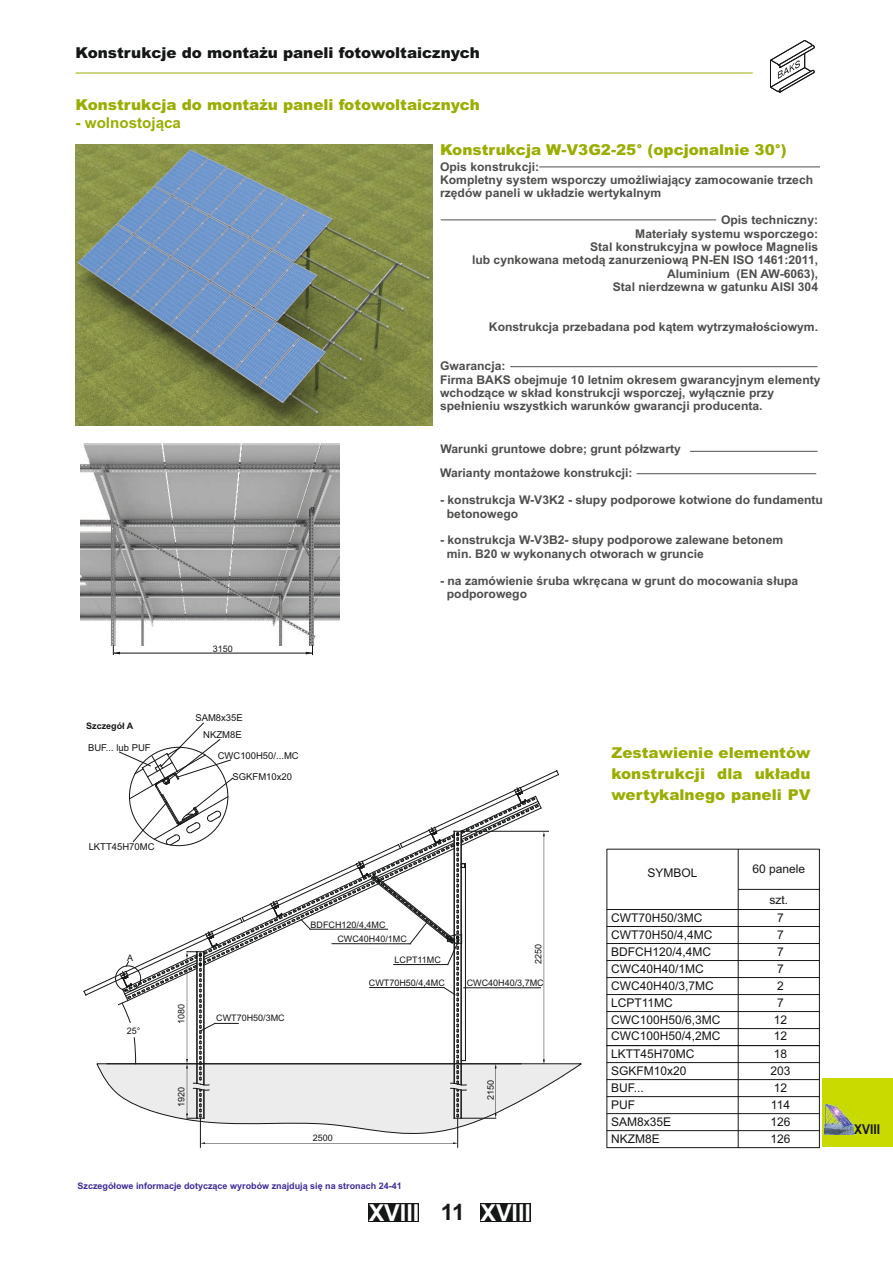
<style>
.page{position:relative;width:893px;height:1263px;background:#fff}
.page>*{position:absolute;margin:0;border:0;box-sizing:border-box;transform-origin:0 0}
.t1{font:700 23.4px "Arial";color:#fff}
.t2{font:700 22.5px "Arial";color:#151616}
.t3{font:900 15px/21.1px "Arial";color:#9aad00;text-align:justify}
.t4{font:900 15px "Arial";color:#151616}
.t5{font:700 15px "Arial";color:#9aad00}
.t6{font:700 13.5px "Arial";color:#151616;scale:.88 1}
.t7{font:700 12px/13.4px "Arial";color:#4e4e4d}
.t8{font:12px "Arial";color:#151616}
.t9{font:9.45px "Arial";color:#151616}
.t10{font:9px/14px "Arial";color:#151616}
.t11{font:700 9px "Arial";color:#3c2b99}
.t12{font:700 9px "Arial";color:#151616}
</style>
<div class="page">
<img style="left:75px;top:145px;width:357px;height:281px">
<hr style="left:75px;top:73px;width:678px;height:1px;background:#9aad00">
<svg style="left:770px;top:40px;width:45px;height:53px"></svg>
<hr style="left:539px;top:167px;width:281px;height:1px;background:#4e4e4d">
<hr style="left:441px;top:219px;width:275px;height:1px;background:#4e4e4d">
<hr style="left:510px;top:366px;width:308px;height:1px;background:#4e4e4d">
<hr style="left:690px;top:451px;width:128px;height:1px;background:#4e4e4d">
<hr style="left:636px;top:473px;width:180px;height:1px;background:#4e4e4d">
<hr style="left:607px;top:849px;width:1px;height:197px;background:#151616">
<hr style="left:738px;top:849px;width:1px;height:197px;background:#151616">
<hr style="left:819px;top:849px;width:1px;height:197px;background:#151616">
<hr style="left:607px;top:1028px;width:213px;height:1px;background:#151616">
<hr style="left:607px;top:1011px;width:213px;height:1px;background:#151616">
<hr style="left:607px;top:994px;width:213px;height:1px;background:#151616">
<hr style="left:607px;top:977px;width:213px;height:1px;background:#151616">
<hr style="left:607px;top:960px;width:213px;height:1px;background:#151616">
<hr style="left:607px;top:943px;width:213px;height:1px;background:#151616">
<hr style="left:607px;top:926px;width:213px;height:1px;background:#151616">
<hr style="left:607px;top:909px;width:213px;height:1px;background:#151616">
<hr style="left:738px;top:889px;width:82px;height:1px;background:#151616">
<hr style="left:607px;top:849px;width:213px;height:1px;background:#151616">
<hr style="left:607px;top:1045px;width:1px;height:103px;background:#151616">
<hr style="left:738px;top:1045px;width:1px;height:103px;background:#151616">
<hr style="left:819px;top:1045px;width:1px;height:103px;background:#151616">
<hr style="left:607px;top:1147px;width:213px;height:1px;background:#151616">
<hr style="left:607px;top:1130px;width:213px;height:1px;background:#151616">
<hr style="left:607px;top:1113px;width:213px;height:1px;background:#151616">
<hr style="left:607px;top:1096px;width:213px;height:1px;background:#151616">
<hr style="left:607px;top:1079px;width:213px;height:1px;background:#151616">
<hr style="left:607px;top:1062px;width:213px;height:1px;background:#151616">
<hr style="left:607px;top:1045px;width:213px;height:1px;background:#151616">
<img style="left:81px;top:444px;width:258px;height:201px">
<hr style="left:113px;top:653px;width:199px;height:1px;background:#151616">
<svg style="left:113px;top:645px;width:7px;height:10px"></svg>
<svg style="left:306px;top:645px;width:7px;height:10px"></svg>
<svg style="left:83px;top:723px;width:499px;height:424px"></svg>
<hr style="left:463px;top:987px;width:78px;height:1px;background:#151616">
<div style="left:480px;top:1203px;width:51px;height:18px;background:#151616"></div>
<div style="left:368px;top:1203px;width:51px;height:18px;background:#151616"></div>
<div style="left:822px;top:1078px;width:71px;height:69px;background:#c8da00"></div>
<img style="left:825px;top:1104px;width:28px;height:30px">
<p class="t4" style="left:76px;top:47px;width:406px">Konstrukcje do montażu paneli fotowoltaicznych</p>
<p class="t3" style="left:76px;top:95px;width:406px">Konstrukcja do montażu paneli fotowoltaicznych</p>
<p class="t5" style="left:76px;top:117px;width:107px">- wolnostojąca</p>
<p class="t3" style="left:440px;top:141px;width:348px">Konstrukcja W-V3G2-25° (opcjonalnie 30°)</p>
<p class="t7" style="left:440px;top:161px;width:375px">Opis konstrukcji:<br>Kompletny system wsporczy umożliwiający zamocowanie trzech rzędów paneli w układzie wertykalnym</p>
<p class="t7" style="left:472px;top:214px;width:348px;text-align:right">Opis techniczny:<br>Materiały systemu wsporczego:<br>Stal konstrukcyjna w powłoce Magnelis<br>lub cynkowana metodą zanurzeniową PN-EN ISO 1461:2011, Aluminium (EN AW-6063),<br>Stal nierdzewna w gatunku AISI 304</p>
<p class="t7" style="left:489px;top:322px;width:331px">Konstrukcja przebadana pod kątem wytrzymałościowym.</p>
<p class="t7" style="left:440px;top:360px;width:382px">Gwarancja:<br>Firma BAKS obejmuje 10 letnim okresem gwarancyjnym elementy wchodzące w skład konstrukcji wsporczej, wyłącznie przy spełnieniu wszystkich warunków gwarancji producenta.</p>
<p class="t7" style="left:440px;top:438px;width:242px;line-height:24.5px">Warunki gruntowe dobre; grunt półzwarty<br>Warianty montażowe konstrukcji:</p>
<p class="t7" style="left:447px;top:494px;width:378px;text-indent:-7px">- konstrukcja W-V3K2 - słupy podporowe kotwione do fundamentu betonowego</p>
<p class="t7" style="left:447px;top:534px;width:338px;text-indent:-7px">- konstrukcja W-V3B2- słupy podporowe zalewane betonem min. B20 w wykonanych otworach w gruncie</p>
<p class="t7" style="left:447px;top:575px;width:353px;text-indent:-7px">- na zamówienie śruba wkręcana w grunt do mocowania słupa podporowego</p>
<p class="t12" style="left:86px;top:722px;width:49px">Szczegół A</p>
<p class="t9" style="left:88px;top:744px;width:64px">BUF... lub PUF</p>
<p class="t9" style="left:89px;top:843px;width:67px">LKTT45H70MC</p>
<p class="t10" style="left:213px;top:642px;width:22px">3150</p>
<p class="t9" style="left:195px;top:714px;width:49px">SAM8x35E</p>
<p class="t9" style="left:203px;top:731px;width:40px">NKZM8E</p>
<p class="t9" style="left:218px;top:752px;width:83px">CWC100H50/...MC</p>
<p class="t9" style="left:233px;top:773px;width:61px">SGKFM10x20</p>
<p class="t10" style="left:337px;top:919px;width:71px;text-indent:-27px">BDFCH120/4,4MC<br>CWC40H40/1MC</p>
<p class="t10" style="left:369px;top:976px;width:78px">CWT70H50/4,4MC</p>
<p class="t10" style="left:127px;top:952px;width:8px">A</p>
<p class="t10" style="left:394px;top:954px;width:48px">LCPT11MC</p>
<p class="t10" style="left:127px;top:1024px;width:15px">25°</p>
<p class="t10" style="left:175px;top:1024px;width:22px;rotate:-90deg">1080</p>
<p class="t10" style="left:216px;top:1012px;width:70px">CWT70H50/3MC</p>
<p class="t10" style="left:532px;top:964px;width:22px;rotate:-90deg">2250</p>
<p class="t10" style="left:467px;top:976px;width:79px">CWC40H40/3,7MC</p>
<p class="t10" style="left:175px;top:1107px;width:22px;rotate:-90deg">1920</p>
<p class="t10" style="left:485px;top:1100px;width:22px;rotate:-90deg">2150</p>
<p class="t10" style="left:313px;top:1131px;width:22px">2500</p>
<p class="t11" style="left:78px;top:1182px;width:326px">Szczegółowe informacje dotyczące wyrobów znajdują się na stronach 24-41</p>
<p class="t1" style="left:369px;top:1203px;width:52px">XVIII</p>
<p class="t1" style="left:480px;top:1203px;width:52px">XVIII</p>
<p class="t2" style="left:441px;top:1204px;width:25px">11</p>
<p class="t3" style="left:611px;top:743px;width:200px">Zestawienie elementów konstrukcji dla układu wertykalnego paneli PV</p>
<p class="t8" style="left:647px;top:868px;width:52px">SYMBOL</p>
<p class="t8" style="left:752px;top:865px;width:54px">60 panele</p>
<p class="t8" style="left:769px;top:895px;width:20px">szt.</p>
<p class="t8" style="left:611px;top:913px;width:93px">CWT70H50/3MC</p>
<p class="t8" style="left:777px;top:913px;width:8px">7</p>
<p class="t8" style="left:611px;top:930px;width:103px">CWT70H50/4,4MC</p>
<p class="t8" style="left:777px;top:930px;width:8px">7</p>
<p class="t8" style="left:611px;top:947px;width:102px">BDFCH120/4,4MC</p>
<p class="t8" style="left:777px;top:947px;width:8px">7</p>
<p class="t8" style="left:611px;top:964px;width:94px">CWC40H40/1MC</p>
<p class="t8" style="left:777px;top:964px;width:8px">7</p>
<p class="t8" style="left:611px;top:981px;width:104px">CWC40H40/3,7MC</p>
<p class="t8" style="left:777px;top:981px;width:8px">2</p>
<p class="t8" style="left:611px;top:998px;width:63px">LCPT11MC</p>
<p class="t8" style="left:777px;top:998px;width:8px">7</p>
<p class="t8" style="left:611px;top:1015px;width:111px">CWC100H50/6,3MC</p>
<p class="t8" style="left:774px;top:1015px;width:15px">12</p>
<p class="t8" style="left:611px;top:1031px;width:111px">CWC100H50/4,2MC</p>
<p class="t8" style="left:774px;top:1031px;width:15px">12</p>
<p class="t8" style="left:611px;top:1049px;width:85px">LKTT45H70MC</p>
<p class="t8" style="left:774px;top:1049px;width:15px">18</p>
<p class="t8" style="left:611px;top:1066px;width:77px">SGKFM10x20</p>
<p class="t8" style="left:770px;top:1066px;width:22px">203</p>
<p class="t8" style="left:611px;top:1083px;width:34px">BUF...</p>
<p class="t8" style="left:774px;top:1083px;width:15px">12</p>
<p class="t8" style="left:611px;top:1100px;width:25px">PUF</p>
<p class="t8" style="left:771px;top:1100px;width:21px">114</p>
<p class="t8" style="left:611px;top:1117px;width:62px">SAM8x35E</p>
<p class="t8" style="left:770px;top:1117px;width:22px">126</p>
<p class="t8" style="left:611px;top:1134px;width:50px">NKZM8E</p>
<p class="t8" style="left:770px;top:1134px;width:22px">126</p>
<p class="t6" style="left:854px;top:1124px;width:31px">XVIII</p>
</div>
